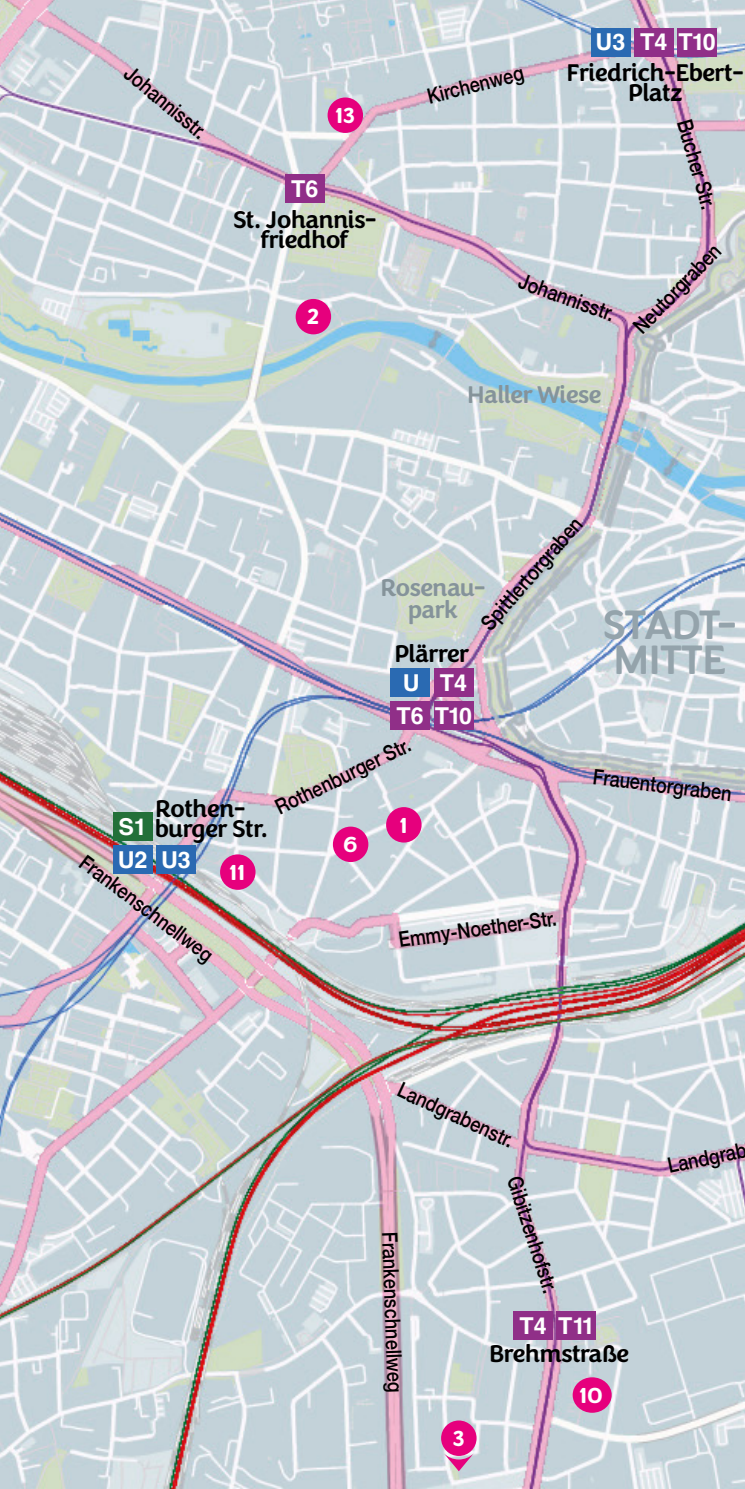
<style>
.page{position:relative;width:745px;height:1489px;background:#fff}
.page>*{position:absolute;margin:0;border:0;box-sizing:border-box;transform-origin:0 0}
.t1{font:500 42.5px/35px "Congenial";letter-spacing:-.04em;color:#94a3ab}
.t2{font:500 25px/20px "Congenial";letter-spacing:-.04em;color:#000;text-align:center}
.t3{font:500 25px/22.5px "Congenial";letter-spacing:-.04em;color:#85939a;text-align:center}
.t4{font:700 23.25px/32.8px "Helvetica";color:#fff}
.t5{font:700 22.5px "Congenial";color:#fff}
.t6{font:500 21.25px "Helvetica Neue";color:#000;scale:.85 1}
.s1{font-family:"Helvetica";font-weight:700;font-size:23.25px;color:#fff}
</style>
<div class="page">
<img style="left:0;top:0;width:744px;height:1488px">
<div style="left:386px;top:807px;width:35px;height:35px;background:#e6007d;border-radius:50%"></div>
<div style="left:327px;top:97px;width:36px;height:36px;background:#e6007d;border-radius:50%"></div>
<div style="left:295px;top:299px;width:36px;height:35px;background:#e6007d;border-radius:50%"></div>
<svg style="left:441px;top:1449px;width:35px;height:21px"></svg>
<div style="left:441px;top:1420px;width:35px;height:35px;background:#e6007d;border-radius:50%"></div>
<div style="left:332px;top:826px;width:36px;height:36px;background:#e6007d;border-radius:50%"></div>
<div style="left:220px;top:854px;width:35px;height:35px;background:#e6007d;border-radius:50%"></div>
<div style="left:572px;top:1377px;width:39px;height:35px;background:#e6007d;border-radius:50%"></div>
<div style="left:433px;top:701px;width:39px;height:28px;background:#902f88"></div>
<div style="left:390px;top:668px;width:39px;height:28px;background:#2a6ab2"></div>
<div style="left:433px;top:668px;width:39px;height:28px;background:#902f88"></div>
<div style="left:390px;top:701px;width:39px;height:28px;background:#902f88"></div>
<div style="left:285px;top:175px;width:39px;height:28px;background:#902f88"></div>
<div style="left:634px;top:28px;width:39px;height:28px;background:#902f88"></div>
<div style="left:590px;top:28px;width:39px;height:28px;background:#2a6ab2"></div>
<div style="left:677px;top:28px;width:39px;height:28px;background:#902f88"></div>
<div style="left:113px;top:845px;width:39px;height:28px;background:#2a6ab2"></div>
<div style="left:156px;top:845px;width:39px;height:28px;background:#2a6ab2"></div>
<div style="left:113px;top:812px;width:39px;height:29px;background:#237039"></div>
<div style="left:556px;top:1311px;width:39px;height:28px;background:#902f88"></div>
<div style="left:513px;top:1311px;width:39px;height:28px;background:#902f88"></div>
<p class="t6" style="left:138px;top:57px;width:120px;rotate:40deg">Johannisstr.</p>
<p class="t5" style="left:335px;top:101px;width:21px">13</p>
<p class="t4" style="left:291px;top:175px;width:29px">T6</p>
<p class="t2" style="left:232px;top:210px;width:146px">St. Johannis&shy;friedhof</p>
<p class="t5" style="left:307px;top:302px;width:14px">2</p>
<p class="t6" style="left:423px;top:80px;width:117px;rotate:-14deg">Kirchenweg</p>
<p class="t4" style="left:595px;top:28px;width:121px">U3 T4 T10</p>
<p class="t2" style="left:566px;top:63px;width:179px">Friedrich-Ebert-<br>Platz</p>
<p class="t6" style="left:700px;top:115px;width:110px;rotate:74deg">Bucher Str.</p>
<p class="t6" style="left:525px;top:264px;width:120px;rotate:20deg">Johannisstr.</p>
<p class="t6" style="left:624px;top:318px;width:137px;rotate:-46deg">Neutorgraben</p>
<p class="t3" style="left:466px;top:384px;width:136px">Haller Wiese</p>
<p class="t6" style="left:472px;top:615px;width:168px;rotate:-49deg">Spittlertorgraben</p>
<p class="t3" style="left:380px;top:577px;width:107px">Rosenau&shy;park</p>
<p class="t2" style="left:394px;top:644px;width:77px">Plärrer</p>
<p class="t4" style="left:396px;top:668px;width:72px">U T4<br>T6</p>
<p class="t4" style="left:434px;top:701px;width:39px">T10</p>
<p class="t1" style="left:602px;top:608px;width:136px">STADT-<br>MITTE</p>
<p class="t2" style="left:118px;top:799px;width:151px">Rothen-<br><span class="s1">S1</span> burger Str.</p>
<p class="t4" style="left:118px;top:845px;width:74px">U2 U3</p>
<p class="t6" style="left:92px;top:846px;width:191px;rotate:37deg">Frankenschnellweg</p>
<p class="t5" style="left:229px;top:858px;width:17px">11</p>
<p class="t6" style="left:269px;top:792px;width:175px;rotate:-26deg">Rothenburger Str.</p>
<p class="t5" style="left:343px;top:830px;width:16px">6</p>
<p class="t5" style="left:399px;top:810px;width:9px">1</p>
<p class="t6" style="left:396px;top:922px;width:189px;rotate:-8deg">Emmy-Noether-Str.</p>
<p class="t6" style="left:594px;top:759px;width:166px;rotate:7deg">Frauentorgraben</p>
<p class="t6" style="left:406px;top:1072px;width:149px;rotate:25deg">Landgrabenstr.</p>
<p class="t6" style="left:406px;top:1230px;width:191px;rotate:88deg">Frankenschnellweg</p>
<p class="t5" style="left:452px;top:1423px;width:13px">3</p>
<p class="t6" style="left:530px;top:1171px;width:144px;rotate:72deg">Gibitzenhofstr.</p>
<p class="t4" style="left:519px;top:1311px;width:77px">T4 T11</p>
<p class="t2" style="left:488px;top:1344px;width:142px">Brehmstraße</p>
<p class="t5" style="left:579px;top:1380px;width:25px">10</p>
<p class="t6" style="left:664px;top:1148px;width:96px;rotate:-12deg">Landgrab</p>
</div>
